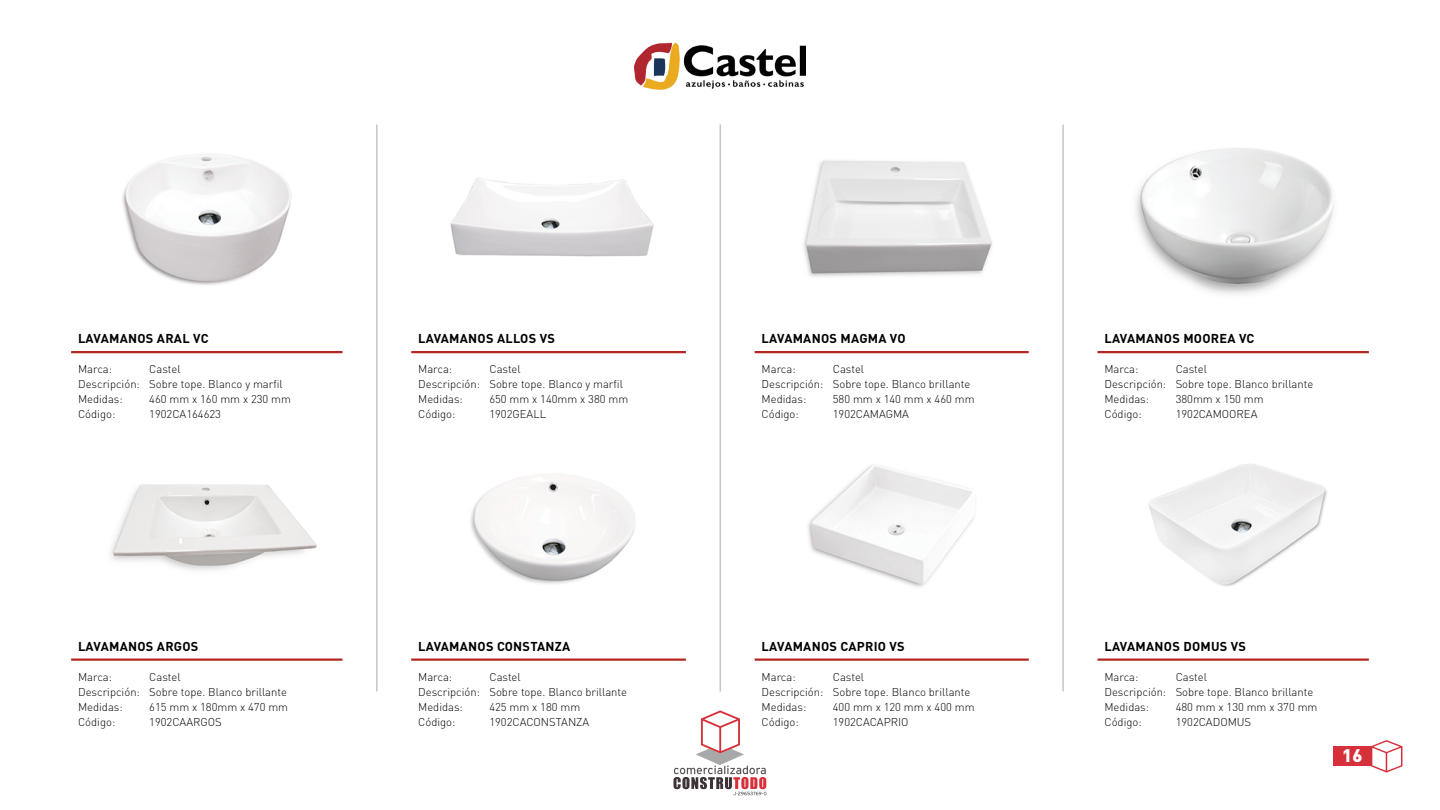
<style>
.page{position:relative;width:1440px;height:810px;background:#fff}
.page>*{position:absolute;margin:0;border:0;box-sizing:border-box;transform-origin:0 0}
.t1{font:900 18px "DIN Pro";color:#fff}
.t2{font:700 12.75px "DIN Pro";letter-spacing:.02em;color:#000}
.t3{font:300 11.25px/15px "DIN Pro";color:#000}
</style>
<div class="page">
<svg style="left:1371px;top:740px;width:32px;height:32px"></svg>
<div style="left:1334px;top:747px;width:37px;height:19px;background:#d6303b"></div>
<svg style="left:674px;top:710px;width:93px;height:86px"></svg>
<hr style="left:376px;top:124px;width:2px;height:568px;background:#c7c4c4">
<hr style="left:720px;top:124px;width:1px;height:568px;background:#c7c4c4">
<hr style="left:1062px;top:124px;width:2px;height:568px;background:#c7c4c4">
<img style="left:634px;top:42px;width:172px;height:48px">
<hr style="left:71px;top:351px;width:271px;height:2px;background:#b22721">
<hr style="left:71px;top:658px;width:271px;height:3px;background:#b22721">
<hr style="left:411px;top:351px;width:275px;height:2px;background:#b22721">
<hr style="left:411px;top:658px;width:275px;height:3px;background:#b22721">
<hr style="left:755px;top:351px;width:274px;height:2px;background:#b22721">
<hr style="left:755px;top:658px;width:274px;height:3px;background:#b22721">
<hr style="left:1097px;top:351px;width:272px;height:2px;background:#b22721">
<hr style="left:1097px;top:658px;width:272px;height:3px;background:#b22721">
<img style="left:808px;top:465px;width:167px;height:123px">
<img style="left:1148px;top:464px;width:179px;height:122px">
<img style="left:122px;top:154px;width:170px;height:131px">
<img style="left:450px;top:177px;width:204px;height:80px">
<img style="left:470px;top:473px;width:165px;height:111px">
<img style="left:111px;top:484px;width:206px;height:86px">
<img style="left:803px;top:160px;width:189px;height:117px">
<img style="left:1135px;top:148px;width:199px;height:147px">
<p class="t2" style="left:78px;top:330px;width:132px">LAVAMANOS ARAL VC</p>
<p class="t2" style="left:418px;top:330px;width:138px">LAVAMANOS ALLOS VS</p>
<p class="t2" style="left:762px;top:330px;width:146px">LAVAMANOS MAGMA VO</p>
<p class="t2" style="left:1104px;top:330px;width:152px">LAVAMANOS MOOREA VC</p>
<p class="t3" style="left:78px;top:361px;width:206px;text-indent:71px">Castel<br>Descripción: Sobre tope. Blanco y marfil<br>Medidas:</p>
<p class="t3" style="left:78px;top:361px;width:36px">Marca:</p>
<p class="t3" style="left:149px;top:391px;width:143px">460 mm x 160 mm x 230 mm</p>
<p class="t3" style="left:418px;top:361px;width:206px;text-indent:71px">Castel<br>Descripción: Sobre tope. Blanco y marfil<br>Medidas:</p>
<p class="t3" style="left:418px;top:361px;width:36px">Marca:</p>
<p class="t3" style="left:489px;top:391px;width:140px">650 mm x 140mm x 380 mm</p>
<p class="t3" style="left:762px;top:361px;width:210px;text-indent:71px">Castel<br>Descripción: Sobre tope. Blanco brillante<br>Medidas:</p>
<p class="t3" style="left:762px;top:361px;width:36px">Marca:</p>
<p class="t3" style="left:833px;top:391px;width:143px">580 mm x 140 mm x 460 mm</p>
<p class="t3" style="left:1104px;top:361px;width:210px;text-indent:71px">Castel<br>Descripción: Sobre tope. Blanco brillante<br>Medidas:</p>
<p class="t3" style="left:1104px;top:361px;width:36px">Marca:</p>
<p class="t3" style="left:1176px;top:391px;width:89px">380mm x 150 mm</p>
<p class="t3" style="left:78px;top:406px;width:39px">Código:</p>
<p class="t3" style="left:149px;top:406px;width:73px">1902CA164623</p>
<p class="t3" style="left:418px;top:406px;width:39px">Código:</p>
<p class="t3" style="left:489px;top:406px;width:58px">1902GEALL</p>
<p class="t3" style="left:762px;top:406px;width:39px">Código:</p>
<p class="t3" style="left:833px;top:406px;width:78px">1902CAMAGMA</p>
<p class="t3" style="left:1104px;top:406px;width:39px">Código:</p>
<p class="t3" style="left:1176px;top:406px;width:83px">1902CAMOOREA</p>
<p class="t2" style="left:78px;top:638px;width:122px">LAVAMANOS ARGOS</p>
<p class="t2" style="left:1104px;top:638px;width:143px">LAVAMANOS DOMUS VS</p>
<p class="t2" style="left:418px;top:638px;width:154px">LAVAMANOS CONSTANZA</p>
<p class="t2" style="left:762px;top:638px;width:145px">LAVAMANOS CAPRIO VS</p>
<p class="t3" style="left:78px;top:669px;width:210px;text-indent:71px">Castel<br>Descripción: Sobre tope. Blanco brillante<br>Medidas:</p>
<p class="t3" style="left:78px;top:669px;width:36px">Marca:</p>
<p class="t3" style="left:149px;top:699px;width:140px">615 mm x 180mm x 470 mm</p>
<p class="t3" style="left:418px;top:669px;width:210px;text-indent:71px">Castel<br>Descripción: Sobre tope. Blanco brillante<br>Medidas:</p>
<p class="t3" style="left:418px;top:669px;width:36px">Marca:</p>
<p class="t3" style="left:489px;top:699px;width:92px">425 mm x 180 mm</p>
<p class="t3" style="left:762px;top:669px;width:210px;text-indent:71px">Castel<br>Descripción: Sobre tope. Blanco brillante<br>Medidas:</p>
<p class="t3" style="left:762px;top:669px;width:36px">Marca:</p>
<p class="t3" style="left:833px;top:699px;width:143px">400 mm x 120 mm x 400 mm</p>
<p class="t3" style="left:1104px;top:669px;width:210px;text-indent:71px">Castel<br>Descripción: Sobre tope. Blanco brillante<br>Medidas:</p>
<p class="t3" style="left:1104px;top:669px;width:36px">Marca:</p>
<p class="t3" style="left:1176px;top:699px;width:143px">480 mm x 130 mm x 370 mm</p>
<p class="t3" style="left:78px;top:714px;width:39px">Código:</p>
<p class="t3" style="left:149px;top:714px;width:74px">1902CAARGOS</p>
<p class="t3" style="left:418px;top:714px;width:39px">Código:</p>
<p class="t3" style="left:489px;top:714px;width:101px">1902CACONSTANZA</p>
<p class="t3" style="left:762px;top:714px;width:39px">Código:</p>
<p class="t3" style="left:833px;top:714px;width:77px">1902CACAPRIO</p>
<p class="t3" style="left:1104px;top:714px;width:39px">Código:</p>
<p class="t3" style="left:1176px;top:714px;width:77px">1902CADOMUS</p>
<h1 class="t1" style="left:1342px;top:743px;width:22px">16</h1>
</div>
